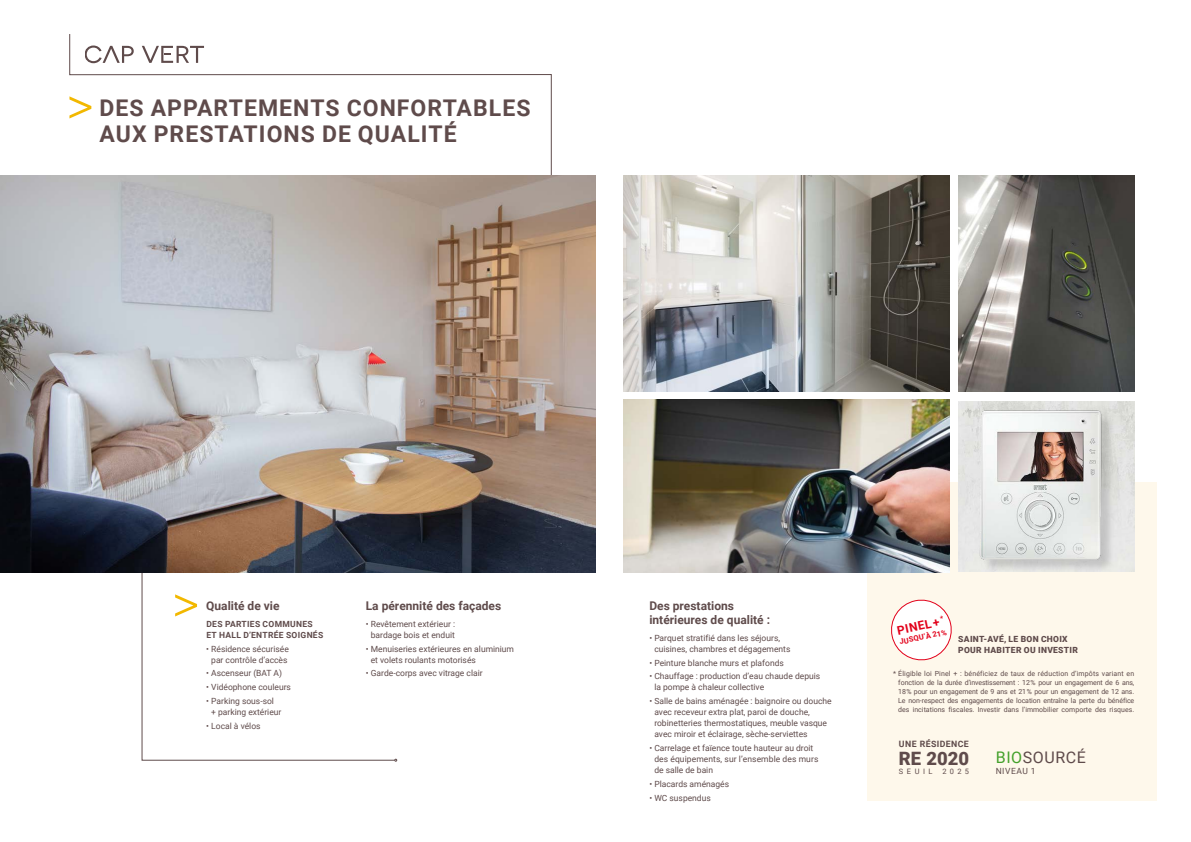
<style>
.page{position:relative;width:1191px;height:842px;background:#fff}
.page>*{position:absolute;margin:0;border:0;box-sizing:border-box;transform-origin:0 0}
.t1{font:700 23px/26px "Roboto";letter-spacing:.045em;color:#5f4b4b}
.t2{font:900 18.4px "Roboto";color:#5f4b4b}
.t3{font:16px "Roboto";letter-spacing:.035em;color:#5f4b4b}
.t4{font:700 12px/14px "Roboto";color:#5f4b4b}
.t5{font:700 12px "Roboto";color:#e2001a}
.t6{font:700 8.8px "Roboto";letter-spacing:.045em;color:#5f4b4b}
.t7{font:8.5px/11px "Roboto";color:#5f4b4b}
.t8{font:900 8.5px/11px "Roboto";letter-spacing:.035em;color:#5f4b4b}
.t9{font:700 8.5px/11px "Roboto";letter-spacing:.035em;color:#5f4b4b}
.t10{font:700 7.5px "Roboto";color:#e2001a}
.t11{font:7.5px "Roboto";letter-spacing:.475em;color:#5f4b4b}
.t12{font:7px/9px "Roboto";color:#5f4b4b;text-align:justify}
.s1{color:#44a12b}
</style>
<div class="page">
<svg style="left:141px;top:573px;width:253px;height:188px"></svg>
<div style="left:867px;top:482px;width:290px;height:319px;background:#fef8eb"></div>
<svg style="left:69px;top:34px;width:483px;height:142px"></svg>
<img style="left:0;top:176px;width:595px;height:397px">
<img style="left:624px;top:400px;width:326px;height:173px">
<img style="left:624px;top:176px;width:326px;height:215px">
<img style="left:958px;top:401px;width:176px;height:170px">
<div style="left:982px;top:413px;width:133px;height:160px;background:#000;opacity:.15"></div>
<img style="left:979px;top:407px;width:131px;height:156px">
<svg style="left:69px;top:96px;width:22px;height:22px"></svg>
<svg style="left:175px;top:594px;width:22px;height:22px"></svg>
<svg style="left:85px;top:46px;width:49px;height:17px"></svg>
<svg style="left:142px;top:46px;width:62px;height:17px"></svg>
<svg style="left:891px;top:599px;width:61px;height:62px"></svg>
<img style="left:958px;top:176px;width:176px;height:215px">
<h1 class="t1" style="left:100px;top:94px;width:432px">DES APPARTEMENTS CONFORTABLES<br>AUX PRESTATIONS DE QUALITÉ</h1>
<h3 class="t4" style="left:206px;top:598px;width:75px">Qualité de vie</h3>
<p class="t9" style="left:206px;top:618px;width:118px">DES PARTIES COMMUNES<br>ET HALL D’ENTRÉE SOIGNÉS</p>
<p class="t7" style="left:206px;top:643px;width:84px;text-align:center">• Résidence sécurisée par contrôle d’accès</p>
<p class="t7" style="left:206px;top:667px;width:77px">• Ascenseur (BAT A)</p>
<p class="t7" style="left:206px;top:681px;width:86px">• Vidéophone couleurs</p>
<p class="t7" style="left:211px;top:695px;width:72px;text-indent:-5px">• Parking sous-sol<br>+ parking extérieur</p>
<p class="t7" style="left:206px;top:720px;width:56px">• Local à vélos</p>
<h3 class="t4" style="left:366px;top:598px;width:137px">La pérennité des façades</h3>
<p class="t7" style="left:366px;top:618px;width:91px;text-align:center">• Revêtement extérieur : bardage bois et enduit</p>
<p class="t7" style="left:371px;top:643px;width:145px;text-indent:-5px">• Menuiseries extérieures en aluminium et volets roulants motorisés</p>
<p class="t7" style="left:366px;top:667px;width:118px">• Garde-corps avec vitrage clair</p>
<h3 class="t4" style="left:649px;top:598px;width:122px">Des prestations intérieures de qualité :</h3>
<p class="t7" style="left:654px;top:632px;width:138px;text-indent:-5px">• Parquet stratifié dans les séjours, cuisines, chambres et dégagements</p>
<p class="t7" style="left:649px;top:657px;width:136px">• Peinture blanche murs et plafonds</p>
<p class="t7" style="left:654px;top:670px;width:167px;text-indent:-5px">• Chauffage : production d’eau chaude depuis la pompe à chaleur collective</p>
<p class="t7" style="left:654px;top:695px;width:179px;text-indent:-5px">• Salle de bains aménagée : baignoire ou douche avec receveur extra plat, paroi de douche, robinetteries thermostatiques, meuble vasque avec miroir et éclairage, sèche-serviettes</p>
<p class="t7" style="left:654px;top:742px;width:166px;text-indent:-5px">• Carrelage et faïence toute hauteur au droit des équipements, sur l’ensemble des murs de salle de bain</p>
<p class="t7" style="left:649px;top:778px;width:81px">• Placards aménagés</p>
<p class="t7" style="left:649px;top:792px;width:63px">• WC suspendus</p>
<h3 class="t5" style="left:895px;top:622px;width:49px;rotate:-12deg">PINEL + <sup>*</sup></h3>
<p class="t10" style="left:898px;top:637px;width:50px;rotate:-12deg">JUSQU’À 21%</p>
<p class="t8" style="left:958px;top:633px;width:121px">SAINT-AVÉ, LE BON CHOIX<br>POUR HABITER OU INVESTIR</p>
<p class="t12" style="left:898px;top:669px;width:237px;text-indent:-5px">* Éligible loi Pinel + : bénéficiez de taux de réduction d’impôts variant en fonction de la durée d’investissement : 12 % pour un engagement de 6 ans, 18 % pour un engagement de 9 ans et 21 % pour un engagement de 12 ans.<br>Le non-respect des engagements de location entraîne la perte du bénéfice des incitations fiscales. Investir dans l’immobilier comporte des risques.</p>
<p class="t6" style="left:899px;top:738px;width:71px">UNE RÉSIDENCE</p>
<h2 class="t2" style="left:898px;top:745px;width:72px">RE 2020</h2>
<p class="t11" style="left:899px;top:766px;width:35px">SEUIL</p>
<p class="t11" style="left:942px;top:766px;width:28px">2025</p>
<h3 class="t3" style="left:995px;top:746px;width:92px"><span class="s1">BIO</span>SOURCÉ</h3>
<p class="t7" style="left:995px;top:765px;width:41px">NIVEAU 1</p>
</div>
